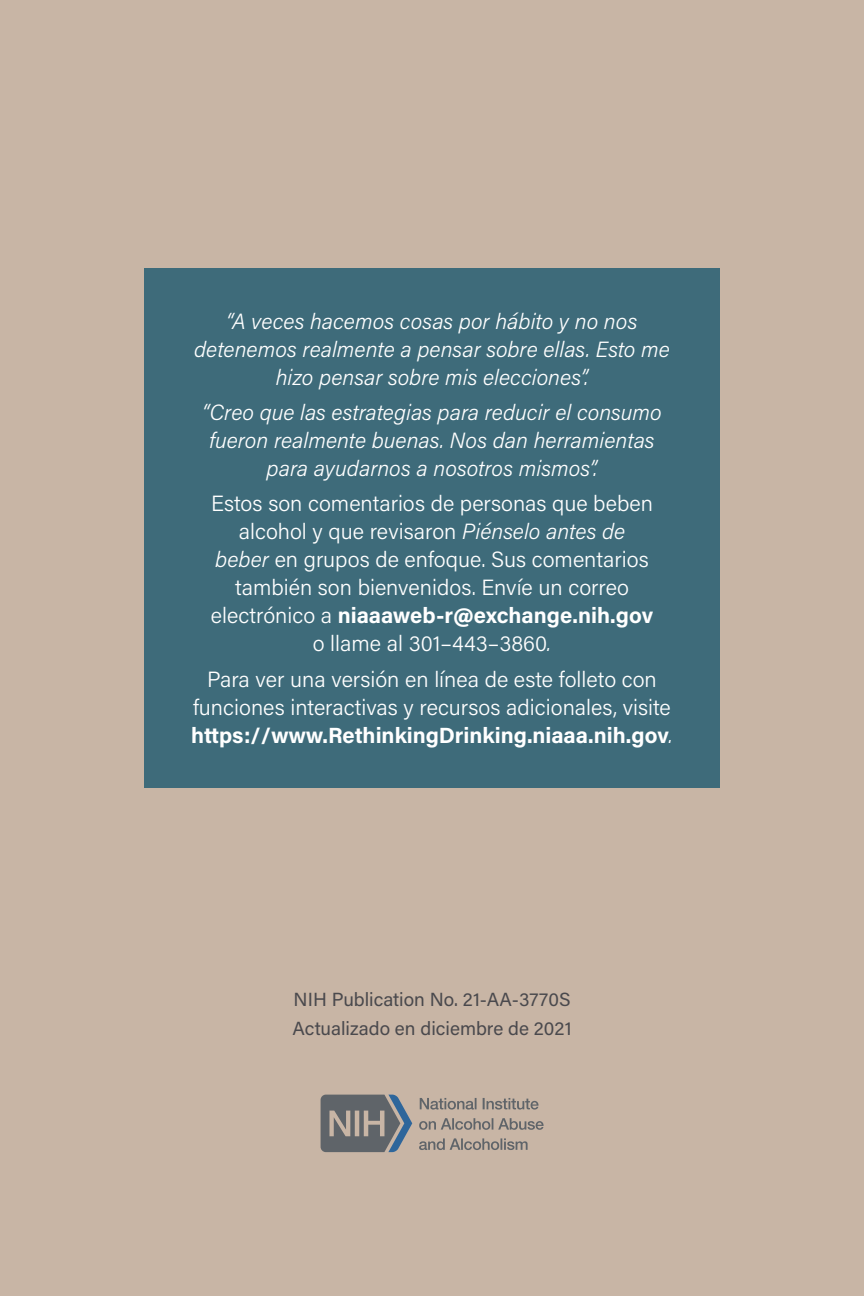
<style>
.page{position:relative;width:864px;height:1296px;background:#c8b5a5}
.page>*{position:absolute;margin:0;border:0;box-sizing:border-box;transform-origin:0 0}
.t1{font:300 22px/28px "Acumin Pro";color:#fff;text-align:center}
.t2{font:italic 300 22px/28px "Acumin Pro";color:#fff;text-align:center}
.t3{font:19px "Acumin Pro";color:#4a494d}
.s1{font-style:italic}
.s2{font-weight:700}
</style>
<div class="page">
<svg style="left:420px;top:1098px;width:119px;height:12px"></svg>
<svg style="left:419px;top:1138px;width:109px;height:12px"></svg>
<svg style="left:419px;top:1118px;width:125px;height:12px"></svg>
<svg style="left:321px;top:1095px;width:91px;height:57px"></svg>
<div style="left:144px;top:268px;width:576px;height:520px;background:#3e6b7a"></div>
<p class="t2" style="left:194px;top:306px;width:477px">“A veces hacemos cosas por hábito y no nos detenemos realmente a pensar sobre ellas. Esto me hizo pensar sobre mis elecciones”.</p>
<p class="t2" style="left:202px;top:398px;width:461px">“Creo que las estrategias para reducir el consumo fueron realmente buenas. Nos dan herramientas para ayudarnos a nosotros mismos”.</p>
<p class="t1" style="left:211px;top:489px;width:444px">Estos son comentarios de personas que beben alcohol y que revisaron <span class="s1">Piénselo antes de beber</span> en grupos de enfoque. Sus comentarios también son bienvenidos. Envíe un correo electrónico a <span class="s2">niaaaweb-r@exchange.nih.gov </span>o llame al 301–443–3860<span class="s1">.</span></p>
<p class="t1" style="left:191px;top:664px;width:483px">Para ver una versión en línea de este folleto con funciones interactivas y recursos adicionales, visite <span class="s2">https://www.RethinkingDrinking.niaaa.nih.gov</span><span class="s1">.</span></p>
<p class="t3" style="left:293px;top:986px;width:279px">NIH Publication No. 21-AA-3770S</p>
<p class="t3" style="left:292px;top:1015px;width:281px">Actualizado en diciembre de 2021</p>
</div>
